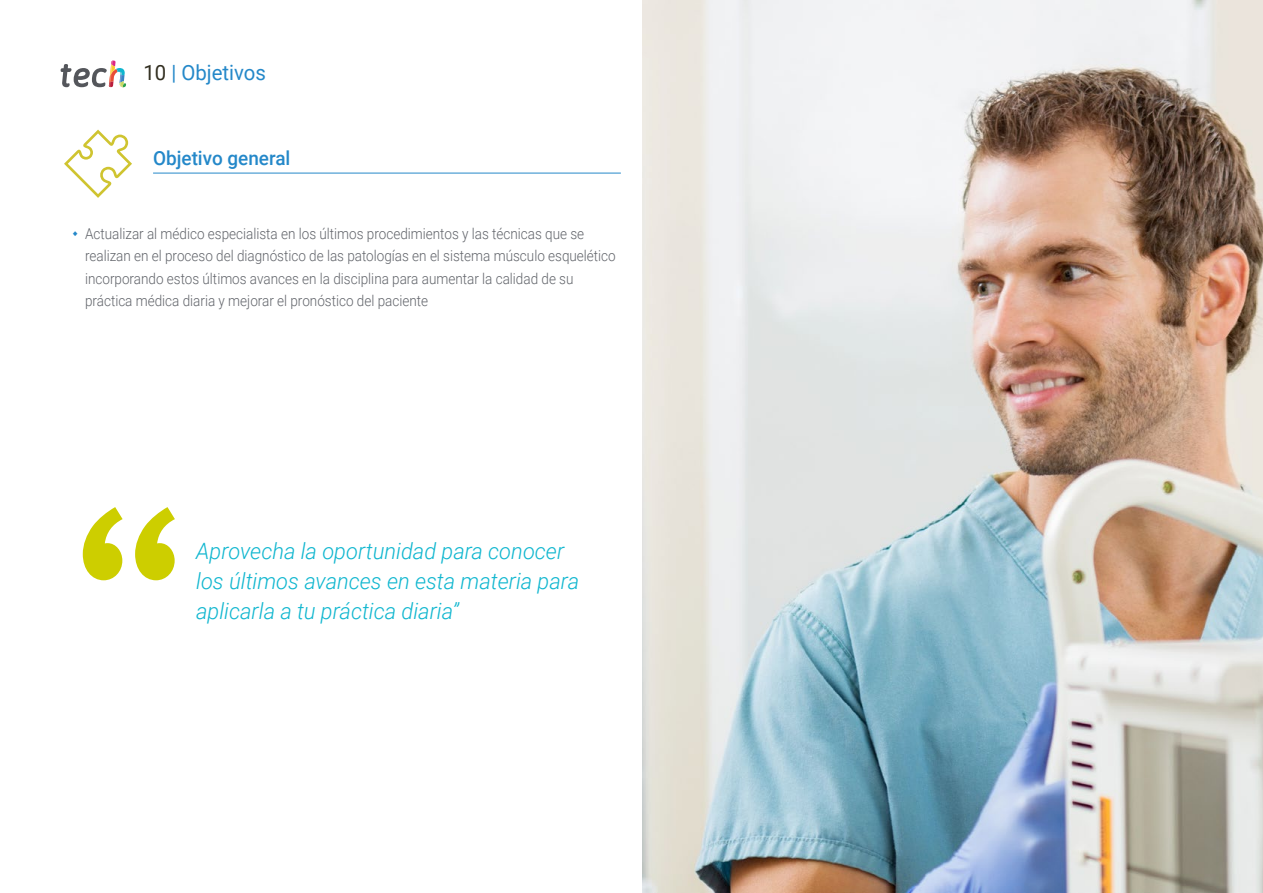
<style>
.page{position:relative;width:1263px;height:893px;background:#fff}
.page>*{position:absolute;margin:0;border:0;box-sizing:border-box;transform-origin:0 0}
.t1{font:italic 300 22.5px/30px "Roboto";color:#0fb6cf}
.t2{font:21px "Roboto";color:#2488c9}
.t3{font:500 19.5px "Roboto";color:#2488c9}
.t4{font:300 15px/22.5px "Roboto";color:#61646a;scale:.9 1}
.s1{color:#312e20}
</style>
<div class="page">
<hr style="left:153px;top:173px;width:468px;height:1px;background:#2488c9">
<svg style="left:64px;top:130px;width:68px;height:68px"></svg>
<svg style="left:61px;top:61px;width:65px;height:27px"></svg>
<svg style="left:83px;top:507px;width:92px;height:73px"></svg>
<img style="left:642px;top:0;width:621px;height:893px">
<h2 class="t2" style="left:144px;top:57px;width:124px"><span class="s1">10</span> | Objetivos</h2>
<h3 class="t3" style="left:153px;top:144px;width:139px">Objetivo general</h3>
<p class="t4" style="left:85px;top:221px;width:591px">Actualizar al médico especialista en los últimos procedimientos y las técnicas que se realizan en el proceso del diagnóstico de las patologías en el sistema músculo esquelético incorporando estos últimos avances en la disciplina para aumentar la calidad de su práctica médica diaria y mejorar el pronóstico del paciente</p>
<h1 class="t1" style="left:196px;top:535px;width:384px">Aprovecha la oportunidad para conocer los últimos avances en esta materia para aplicarla a tu práctica diaria”</h1>
</div>
